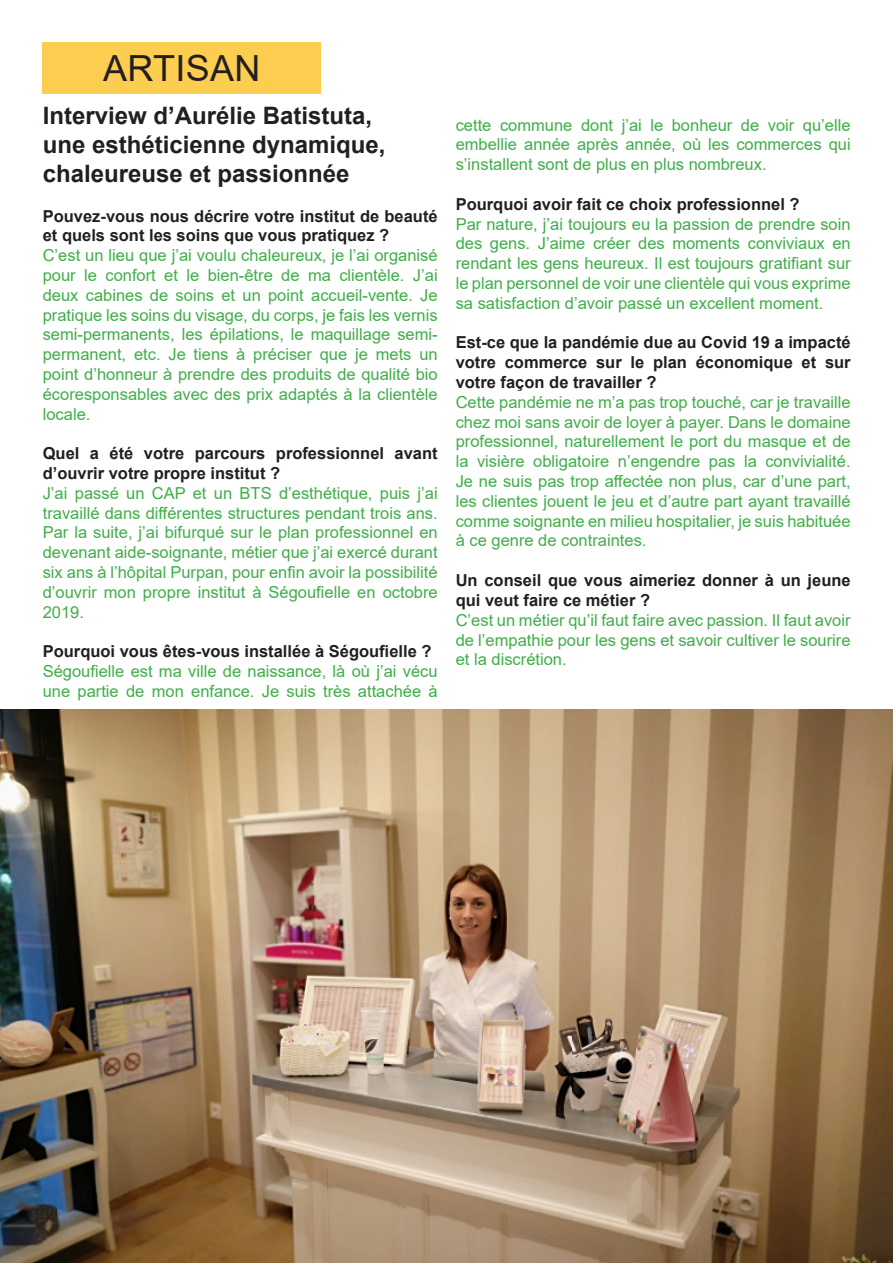
<style>
.page{position:relative;width:893px;height:1263px;background:#fff}
.page>*{position:absolute;margin:0;border:0;box-sizing:border-box;transform-origin:0 0}
.t1{font:36px "Arial";letter-spacing:.01em;color:#231f20}
.t2{font:700 24px/28.8px "Arial";color:#231f20}
.t3{font:16.5px/19.8px "Arial";color:#40ae49;text-align:justify}
.t4{font:700 16.5px/19.8px "Arial";color:#231f20}
</style>
<div class="page">
<div style="left:43px;top:43px;width:278px;height:51px;background:#fccd4e"></div>
<img style="left:0;top:710px;width:893px;height:553px">
<p class="t1" style="left:103px;top:44px;width:159px">ARTISAN</p>
<p class="t2" style="left:43px;top:102px;width:344px">Interview d’Aurélie Batistuta, une esthéticienne dynamique, chaleureuse et passionnée</p>
<p class="t4" style="left:43px;top:206px;width:396px">Pouvez-vous nous décrire votre institut de beauté et quels sont les soins que vous pratiquez ?</p>
<p class="t3" style="left:43px;top:245px;width:396px">C’est un lieu que j’ai voulu chaleureux, je l’ai organisé pour le confort et le bien-être de ma clientèle. J’ai deux cabines de soins et un point accueil-vente. Je pratique les soins du visage, du corps, je fais les vernis semi-permanents, les épilations, le maquillage semi&shy;permanent, etc. Je tiens à préciser que je mets un point d’honneur à prendre des produits de qualité bio écoresponsables avec des prix adaptés à la clientèle locale.</p>
<p class="t4" style="left:43px;top:444px;width:396px">Quel a été votre parcours professionnel avant d’ouvrir votre propre institut ?</p>
<p class="t3" style="left:43px;top:483px;width:396px">J’ai passé un CAP et un BTS d’esthétique, puis j’ai travaillé dans différentes structures pendant trois ans.<br>Par la suite, j’ai bifurqué sur le plan professionnel en devenant aide-soignante, métier que j’ai exercé durant six ans à l’hôpital Purpan, pour enfin avoir la possibilité d’ouvrir mon propre institut à Ségoufielle en octobre 2019.</p>
<p class="t4" style="left:43px;top:642px;width:390px">Pourquoi vous êtes-vous installée à Ségoufielle ?</p>
<p class="t3" style="left:43px;top:661px;width:396px">Ségoufielle est ma ville de naissance, là où j’ai vécu une partie de mon enfance. Je suis très attachée à</p>
<p class="t3" style="left:456px;top:115px;width:396px">cette commune dont j’ai le bonheur de voir qu’elle embellie année après année, où les commerces qui s’installent sont de plus en plus nombreux.</p>
<p class="t4" style="left:456px;top:194px;width:345px">Pourquoi avoir fait ce choix professionnel ?</p>
<p class="t3" style="left:456px;top:214px;width:396px">Par nature, j’ai toujours eu la passion de prendre soin des gens. J’aime créer des moments conviviaux en rendant les gens heureux. Il est toujours gratifiant sur le plan personnel de voir une clientèle qui vous exprime sa satisfaction d’avoir passé un excellent moment.</p>
<p class="t4" style="left:456px;top:333px;width:396px;text-align:justify">Est-ce que la pandémie due au Covid 19 a impacté votre commerce sur le plan économique et sur votre façon de travailler ?</p>
<p class="t3" style="left:456px;top:392px;width:396px">Cette pandémie ne m’a pas trop touché, car je travaille chez moi sans avoir de loyer à payer. Dans le domaine professionnel, naturellement le port du masque et de la visière obligatoire n’engendre pas la convivialité.<br>Je ne suis pas trop affectée non plus, car d’une part, les clientes jouent le jeu et d’autre part ayant travaillé comme soignante en milieu hospitalier, je suis habituée à ce genre de contraintes.</p>
<p class="t4" style="left:456px;top:571px;width:396px">Un conseil que vous aimeriez donner à un jeune qui veut faire ce métier ?</p>
<p class="t3" style="left:456px;top:610px;width:396px">C’est un métier qu’il faut faire avec passion. Il faut avoir de l’empathie pour les gens et savoir cultiver le sourire et la discrétion.</p>
</div>
